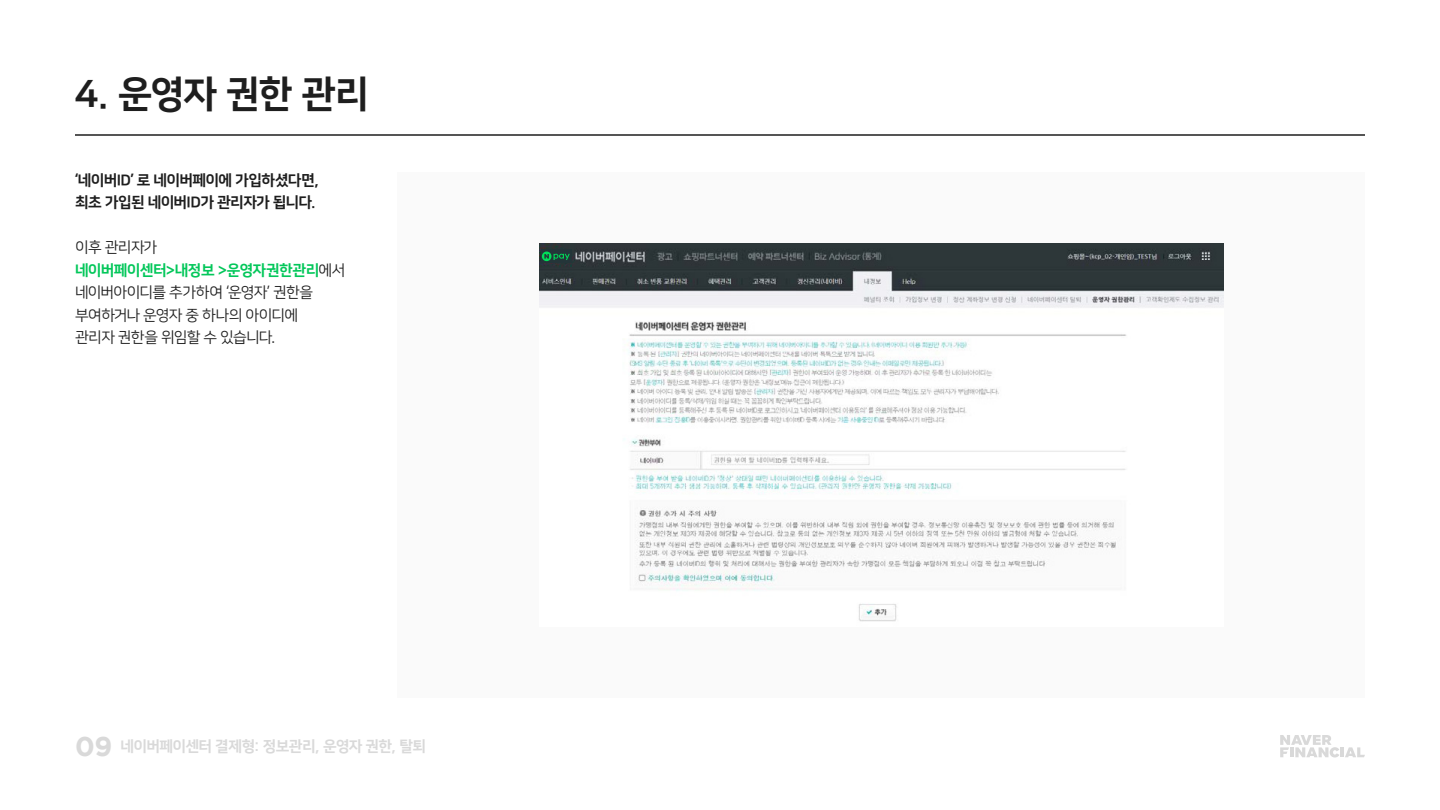
<style>
.page{position:relative;width:1440px;height:810px;background:#fff}
.page>*{position:absolute;margin:0;border:0;box-sizing:border-box;transform-origin:0 0}
.t1{font:37.5px "Nanum Square EB";letter-spacing:-.04em;color:#1e1e1e}
.t2{font:15px/22.5px "Nanum Square R";letter-spacing:-.04em;color:#1e1e1e}
.t3{font:15px/22.5px "Nanum Square EB";letter-spacing:-.045em;color:#1e1e1e}
.t4{font:15px "Nanum Square EB";letter-spacing:-.04em;color:#d9d9d9}
.t5{font:15px "Nanum Square EB";letter-spacing:-.04em;color:#03c75a}
.s1{font-family:"Nanum Square R";color:#1e1e1e}
.s2{font-family:"Gotham";font-weight:700;font-size:27px}
</style>
<div class="page">
<hr style="left:75px;top:134px;width:1290px;height:2px;background:#1e1e1e">
<svg style="left:1280px;top:735px;width:85px;height:23px"></svg>
<div style="left:397px;top:172px;width:968px;height:526px;background:#fafafa"></div>
<img style="left:539px;top:243px;width:684px;height:378px">
<div style="left:541px;top:250px;width:31px;height:13px;background:#243539"></div>
<svg style="left:542px;top:252px;width:28px;height:9px"></svg>
<h1 class="t1" style="left:75px;top:73px;width:295px">4. 운영자 권한 관리</h1>
<p class="t3" style="left:75px;top:169px;width:246px">‘네이버ID’ 로 네이버페이에 가입하셨다면, 최초 가입된 네이버ID가 관리자가 됩니다.</p>
<p class="t2" style="left:75px;top:237px;width:84px">이후 관리자가</p>
<p class="t5" style="left:75px;top:262px;width:272px">네이버페이센터&gt;내정보 &gt;운영자권한관리<span class="s1">에서</span></p>
<p class="t2" style="left:75px;top:282px;width:240px">네이버아이디를 추가하여 ‘운영자’ 권한을 부여하거나 운영자 중 하나의 아이디에 관리자 권한을 위임할 수 있습니다.</p>
<p class="t4" style="left:75px;top:738px;width:353px"><span class="s2">09</span> 네이버페이센터 결제형: 정보관리, 운영자 권한, 탈퇴</p>
</div>
